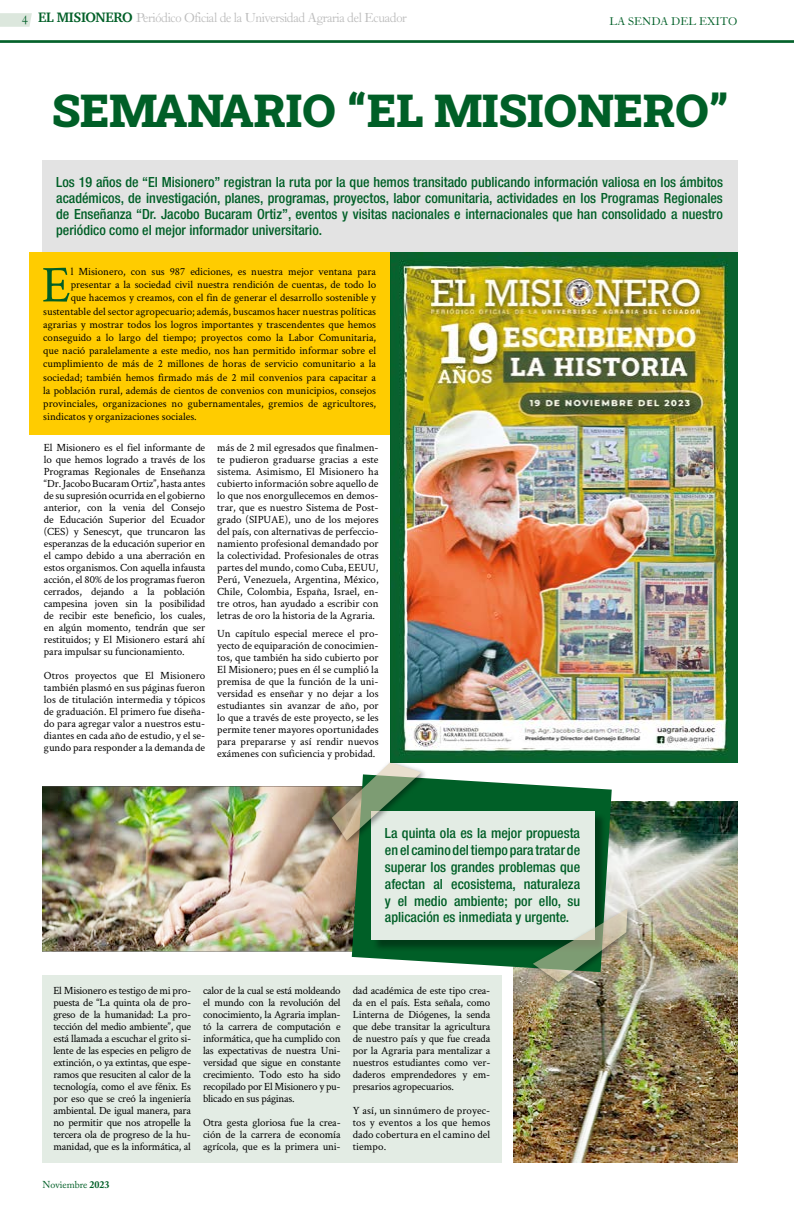
<style>
.page{position:relative;width:794px;height:1219px;background:#fff}
.page>*{position:absolute;margin:0;border:0;box-sizing:border-box;transform-origin:0 0}
.t1{font:51.8px "Crimson Text";color:#005f27}
.t2{font:900 46px "Roboto Slab";color:#005f27}
.t3{font:500 condensed 14px/16.8px "Helvetica Neue LT Com";color:#005f27;text-align:justify}
.t4{font:14px "Caslon Old Face BT";letter-spacing:-.03em;color:#bcbcbc}
.t5{font:12px "Caslon Old Face BT";color:#005f27}
.t6{font:11px/12px "Crimson Text";color:#000;text-align:justify}
.t7{font:10px "Adobe Caslon Pro";color:#005f27}
.s1{color:#005f27}
.s2{font-family:"Charter";font-weight:700;color:#005f27}
.s3{font-weight:700}
</style>
<div class="page">
<img style="left:514px;top:801px;width:223px;height:361px">
<hr style="left:0;top:41px;width:794px;height:1px;background:#005f27">
<hr style="left:0;top:42px;width:794px;height:1px;background:#005f27">
<svg style="left:0;top:13px;width:32px;height:14px"></svg>
<div style="left:29px;top:252px;width:361px;height:183px;background:#fc0"></div>
<img style="left:391px;top:252px;width:346px;height:511px">
<div style="left:42px;top:975px;width:460px;height:187px;background:#e3ece4"></div>
<div style="left:42px;top:160px;width:695px;height:92px;background:#e3e3e3"></div>
<img style="left:42px;top:786px;width:310px;height:165px">
<svg style="left:352px;top:778px;width:260px;height:194px;fill:#005f27"></svg>
<div style="left:372px;top:813px;width:234px;height:140px;background:#000;opacity:.37"></div>
<div style="left:371px;top:811px;width:223px;height:129px;background:#e3ece4"></div>
<div style="left:328px;top:759px;width:100px;height:88px;background:#000;opacity:.75"></div>
<svg style="left:332px;top:763px;width:89px;height:77px"></svg>
<div style="left:530px;top:905px;width:105px;height:84px;background:#000;opacity:.75"></div>
<img style="left:533px;top:908px;width:94px;height:74px">
<p class="t4" style="left:22px;top:9px;width:386px"><span class="s1">4</span> <span class="s2">EL MISIONERO</span> Periódico Oficial de la Universidad Agraria del Ecuador</p>
<p class="t5" style="left:609px;top:14px;width:129px">LA SENDA DEL EXITO</p>
<h2 class="t2" style="left:52px;top:79px;width:679px">SEMANARIO “EL MISIONERO”</h2>
<p class="t3" style="left:56px;top:174px;width:668px;line-height:16px">Los 19 años de “El Misionero” registran la ruta por la que hemos transitado publicando información valiosa en los ámbitos académicos, de investigación, planes, programas, proyectos, labor comunitaria, actividades en los Programas Regionales de Enseñanza “Dr. Jacobo Bucaram Ortiz”, eventos y visitas nacionales e internacionales que han consolidado a nuestro periódico como el mejor informador universitario.</p>
<h1 class="t1" style="left:42px;top:249px;width:30px">E</h1>
<p class="t6" style="left:71px;top:265px;width:307px">l Misionero, con sus 987 ediciones, es nuestra mejor ventana para</p>
<p class="t6" style="left:71px;top:278px;width:307px">presentar a la sociedad civil nuestra rendición de cuentas, de todo lo</p>
<p class="t6" style="left:71px;top:291px;width:307px">que hacemos y creamos, con el fin de generar el desarrollo sostenible y</p>
<p class="t6" style="left:43px;top:305px;width:334px">sustentable del sector agropecuario; además, buscamos hacer nuestras políticas</p>
<p class="t6" style="left:43px;top:318px;width:334px">agrarias y mostrar todos los logros importantes y trascendentes que hemos</p>
<p class="t6" style="left:43px;top:331px;width:334px">conseguido a lo largo del tiempo; proyectos como la Labor Comunitaria,</p>
<p class="t6" style="left:43px;top:344px;width:334px">que nació paralelamente a este medio, nos han permitido informar sobre el</p>
<p class="t6" style="left:43px;top:357px;width:334px">cumplimiento de más de 2 millones de horas de servicio comunitario a la</p>
<p class="t6" style="left:43px;top:371px;width:334px">sociedad; también hemos firmado más de 2 mil convenios para capacitar a</p>
<p class="t6" style="left:43px;top:384px;width:334px">la población rural, además de cientos de convenios con municipios, consejos</p>
<p class="t6" style="left:43px;top:397px;width:334px">provinciales, organizaciones no gubernamentales, gremios de agricultores,</p>
<p class="t6" style="left:43px;top:410px;width:155px">sindicatos y organizaciones sociales.</p>
<p class="t6" style="left:44px;top:441px;width:163px">El Misionero es el fiel informante de lo que hemos logrado a través de los Programas Regionales de Enseñanza “Dr. Jacobo Bucaram Ortiz”, hasta antes de su supresión ocurrida en el gobierno anterior, con la venia del Consejo de Educación Superior del Ecuador (CES) y Senescyt, que truncaron las esperanzas de la educación superior en el campo debido a una aberración en estos organismos. Con aquella infausta acción, el 80% de los programas fueron cerrados, dejando a la población campesina joven sin la posibilidad de recibir este beneficio, los cuales, en algún momento, tendrán que ser restituidos; y El Misionero estará ahí para impulsar su funcionamiento.</p>
<p class="t6" style="left:44px;top:669px;width:163px">Otros proyectos que El Misionero también plasmó en sus páginas fueron los de titulación intermedia y tópicos de graduación. El primero fue diseña&shy;do para agregar valor a nuestros estu&shy;diantes en cada año de estudio, y el se&shy;gundo para responder a la demanda de</p>
<p class="t6" style="left:217px;top:441px;width:163px">más de 2 mil egresados que finalmen&shy;te pudieron graduarse gracias a este sistema. Asimismo, El Misionero ha cubierto información sobre aquello de lo que nos enorgullecemos en demos&shy;trar, que es nuestro Sistema de Post&shy;grado (SIPUAE), uno de los mejores del país, con alternativas de perfeccio&shy;namiento profesional demandado por la colectividad. Profesionales de otras partes del mundo, como Cuba, EEUU, Perú, Venezuela, Argentina, México, Chile, Colombia, España, Israel, en&shy;tre otros, han ayudado a escribir con letras de oro la historia de la Agraria.</p>
<p class="t6" style="left:217px;top:627px;width:163px">Un capítulo especial merece el pro&shy;yecto de equiparación de conocimien&shy;tos, que también ha sido cubierto por El Misionero; pues en él se cumplió la premisa de que la función de la uni&shy;versidad es enseñar y no dejar a los estudiantes sin avanzar de año, por lo que a través de este proyecto, se les permite tener mayores oportunidades para prepararse y así rendir nuevos exámenes con suficiencia y probidad.</p>
<p class="t3" style="left:385px;top:825px;width:197px">La quinta ola es la mejor propuesta en el camino del tiempo para tratar de superar los grandes problemas que afectan al ecosistema, naturaleza y el medio ambiente; por ello, su aplicación es inmediata y urgente.</p>
<p class="t6" style="left:53px;top:984px;width:139px">El Misionero es testigo de mi pro&shy;puesta de “La quinta ola de pro&shy;greso de la humanidad: La pro&shy;tección del medio ambiente”, que está llamada a escuchar el grito si&shy;lente de las especies en peligro de extinción, o ya extintas, que espe&shy;ramos que resuciten al calor de la tecnología, como el ave fénix. Es por eso que se creó la ingeniería ambiental. De igual manera, para no permitir que nos atropelle la tercera ola de progreso de la hu&shy;manidad, que es la informática, al</p>
<p class="t6" style="left:203px;top:984px;width:139px">calor de la cual se está moldeando el mundo con la revolución del conocimiento, la Agraria implan&shy;tó la carrera de computación e informática, que ha cumplido con las expectativas de nuestra Uni&shy;versidad que sigue en constante crecimiento. Todo esto ha sido recopilado por El Misionero y pu&shy;blicado en sus páginas.</p>
<p class="t6" style="left:203px;top:1116px;width:139px">Otra gesta gloriosa fue la crea&shy;ción de la carrera de economía agrícola, que es la primera uni-</p>
<p class="t7" style="left:43px;top:1179px;width:68px">Noviembre <span class="s3">2023</span></p>
<p class="t6" style="left:353px;top:984px;width:139px">dad académica de este tipo crea&shy;da en el país. Esta señala, como Linterna de Diógenes, la senda que debe transitar la agricultura de nuestro país y que fue creada por la Agraria para mentalizar a nuestros estudiantes como ver&shy;daderos emprendedores y em&shy;presarios agropecuarios.</p>
<p class="t6" style="left:353px;top:1104px;width:139px">Y así, un sinnúmero de proyec&shy;tos y eventos a los que hemos dado cobertura en el camino del tiempo.</p>
</div>
